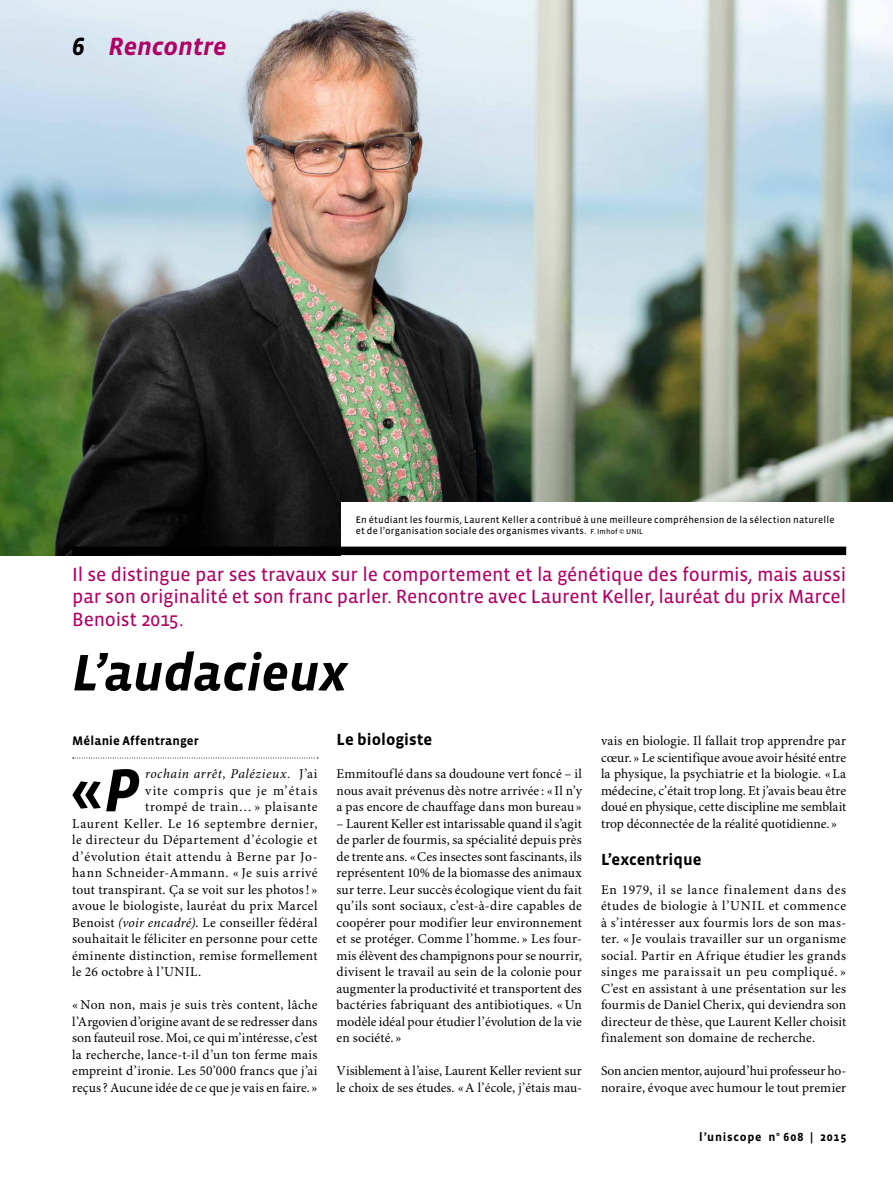
<style>
.page{position:relative;width:893px;height:1191px;background:#fff}
.page>*{position:absolute;margin:0;border:0;box-sizing:border-box;transform-origin:0 0}
.t1{font:700 62.1px "Vista Sans";color:#000}
.t2{font:italic 700 52.5px "Vista Sans";letter-spacing:-.005em;color:#000}
.t3{font:italic 700 25.5px "Vista Sans";letter-spacing:-.005em;color:#b10065}
.t4{font:19.5px/22.5px "Vista Sans Reg";letter-spacing:-.01em;color:#b10065;text-align:justify}
.t5{font:700 16.5px "Vista Sans";color:#000}
.t6{font:13.5px/16.5px "Minion Pro";letter-spacing:.015em;color:#000;text-align:justify}
.t7{font:13.5px "Minion Pro";letter-spacing:.04em;color:#000}
.t8{font:13.5px/16.5px "Minion Pro";letter-spacing:-.005em;color:#000}
.t9{font:13.5px "Minion Pro";letter-spacing:.045em;color:#000}
.t10{font:italic 13.5px "Minion Pro";letter-spacing:.045em;color:#000}
.t11{font:13.5px "Minion Pro";letter-spacing:.07em;color:#000}
.t12{font:700 12.75px "Vista Sans";letter-spacing:.01em;color:#000}
.t13{font:700 12px "Vista Sans";letter-spacing:.065em;color:#000}
.t14{font:9.75px/11.2px "Vista Sans Reg";letter-spacing:.02em;color:#000}
.s1{color:#000}
.s2{font-size:7.5px}
.s3{font-style:italic}
.s4{font-style:normal}
</style>
<div class="page">
<img style="left:0;top:0;width:893px;height:555px">
<svg style="left:73px;top:757px;width:245px;height:1px"></svg>
<div style="left:342px;top:502px;width:551px;height:59px;background:#fff"></div>
<div style="left:72px;top:546px;width:774px;height:9px;background:#000"></div>
<h3 class="t3" style="left:72px;top:33px;width:156px"><span class="s1">6</span> Rencontre</h3>
<p class="t14" style="left:356px;top:514px;width:480px">En étudiant les fourmis, Laurent Keller a contribué à une meilleure compréhension de la sélection naturelle et de l’organisation sociale des organismes vivants. <span class="s2">F. Imhof © UNIL</span></p>
<h3 class="t4" style="left:72px;top:563px;width:775px">Il se distingue par ses travaux sur le comportement et la génétique des fourmis, mais aussi par son originalité et son franc parler. Rencontre avec Laurent Keller, lauréat du prix Marcel Benoist 2015.</h3>
<h2 class="t2" style="left:72px;top:646px;width:277px">L’audacieux</h2>
<p class="t12" style="left:72px;top:734px;width:128px">Mélanie Affentranger</p>
<h1 class="t1" style="left:71px;top:759px;width:71px">«<span class="s3">P</span></h1>
<p class="t10" style="left:145px;top:766px;width:174px">rochain arrêt, Palézieux. <span class="s4">J’ai</span></p>
<p class="t11" style="left:145px;top:782px;width:174px">vite compris que je m’étais</p>
<p class="t7" style="left:145px;top:799px;width:174px">trompé de train… » plaisante</p>
<p class="t9" style="left:72px;top:815px;width:247px">Laurent Keller. Le 16 septembre dernier,</p>
<p class="t6" style="left:72px;top:832px;width:247px">le directeur du Département d’écologie et</p>
<p class="t7" style="left:72px;top:848px;width:247px">d’évolution était attendu à Berne par Jo-</p>
<p class="t7" style="left:72px;top:865px;width:247px">hann Schneider-Ammann. « Je suis arrivé</p>
<p class="t6" style="left:72px;top:882px;width:247px">tout transpirant. Ça se voit sur les photos! »</p>
<p class="t6" style="left:72px;top:898px;width:247px">avoue le biologiste, lauréat du prix Marcel</p>
<p class="t6" style="left:72px;top:915px;width:247px">Benoist <span class="s3">(voir encadré)</span>. Le conseiller fédéral</p>
<p class="t6" style="left:72px;top:931px;width:247px">souhaitait le féliciter en personne pour cette</p>
<p class="t6" style="left:72px;top:947px;width:247px">éminente distinction, remise formellement</p>
<p class="t6" style="left:72px;top:964px;width:130px">le 26 octobre à l’UNIL.</p>
<p class="t6" style="left:72px;top:997px;width:247px">« Non non, mais je suis très content, lâche l’Argovien d’origine avant de se redresser dans son fauteuil rose. Moi, ce qui m’intéresse, c’est la recherche, lance-t-il d’un ton ferme mais empreint d’ironie. Les 50’000 francs que j’ai reçus? Aucune idée de ce que je vais en faire.»</p>
<p class="t5" style="left:337px;top:731px;width:97px">Le biologiste</p>
<p class="t6" style="left:337px;top:766px;width:247px">Emmitouflé dans sa doudoune vert foncé – il nous avait prévenus dès notre arrivée : « Il n’y a pas encore de chauffage dans mon bureau»</p>
<p class="t6" style="left:337px;top:816px;width:247px">– Laurent Keller est intarissable quand il s’agit de parler de fourmis, sa spécialité depuis près de trente ans. «Ces insectes sont fascinants, ils représentent 10% de la biomasse des animaux sur terre. Leur succès écologique vient du fait qu’ils sont sociaux, c’est-à-dire capables de coopérer pour modifier leur environnement et se protéger. Comme l’homme. » Les four&shy;mis élèvent des champignons pour se nourrir, divisent le travail au sein de la colonie pour augmenter la productivité et transportent des bactéries fabriquant des antibiotiques. « Un modèle idéal pour étudier l’évolution de la vie en société. »</p>
<p class="t8" style="left:337px;top:1063px;width:247px">Visiblement à l’aise, Laurent Keller revient sur le choix de ses études. «A l’école, j’étais mau-</p>
<p class="t6" style="left:601px;top:733px;width:247px">vais en biologie. Il fallait trop apprendre par cœur.» Le scientifique avoue avoir hésité entre la physique, la psychiatrie et la biologie. «La médecine, c’était trop long. Et j’avais beau être doué en physique, cette discipline me semblait trop déconnectée de la réalité quotidienne.»</p>
<p class="t5" style="left:601px;top:851px;width:102px">L’excentrique</p>
<p class="t6" style="left:601px;top:882px;width:247px">En 1979, il se lance finalement dans des études de biologie à l’UNIL et commence à s’intéresser aux fourmis lors de son mas&shy;ter. « Je voulais travailler sur un organisme social. Partir en Afrique étudier les grands singes me paraissait un peu compliqué. » C’est en assistant à une présentation sur les fourmis de Daniel Cherix, qui deviendra son directeur de thèse, que Laurent Keller choisit finalement son domaine de recherche.</p>
<p class="t6" style="left:601px;top:1063px;width:247px">Son ancien mentor, aujourd’hui professeur ho&shy;noraire, évoque avec humour le tout premier</p>
<p class="t13" style="left:699px;top:1130px;width:149px">l’uniscope n° 608 | 2015</p>
</div>
